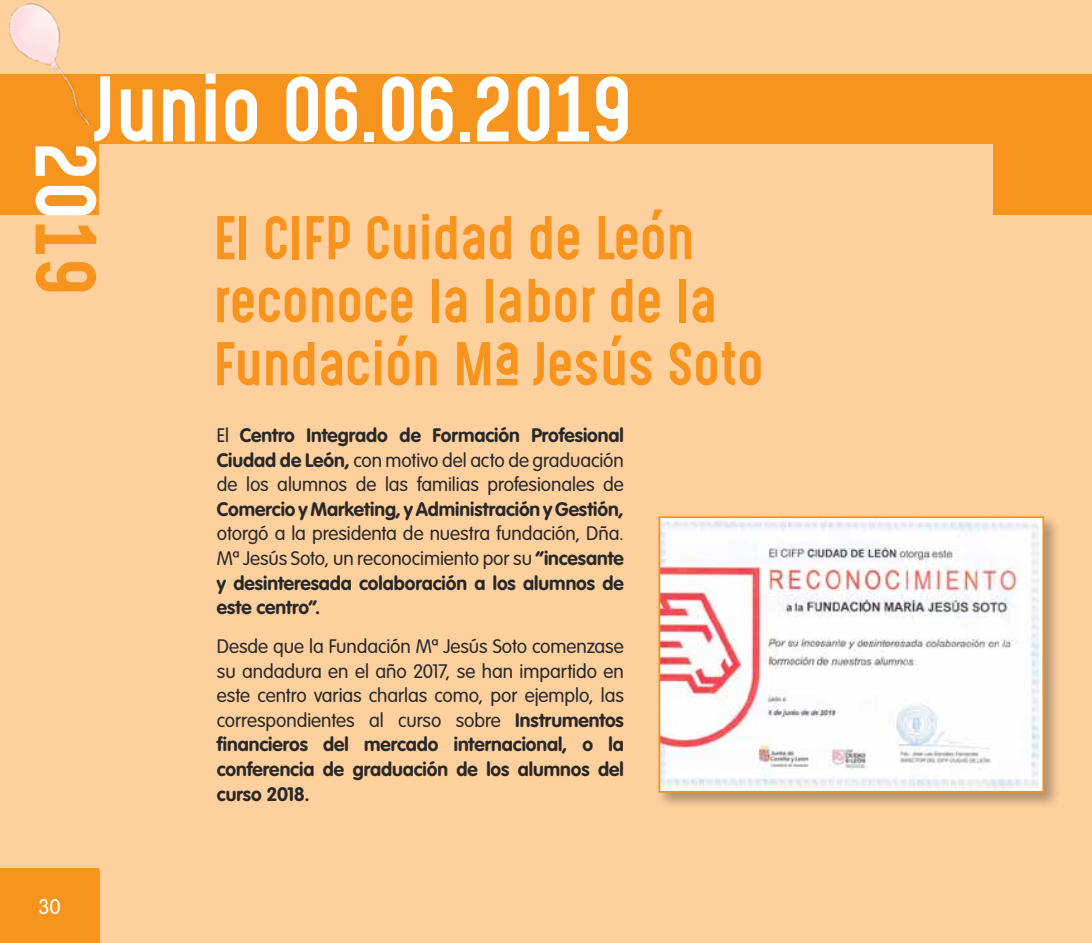
<style>
.page{position:relative;width:1092px;height:943px;background:#fff}
.page>*{position:absolute;margin:0;border:0;box-sizing:border-box;transform-origin:0 0}
.t1{font:78.75px "Gotcha Gothic";letter-spacing:-.02em;color:#fff}
.t2{font:73.5px "Gotcha Gothic";color:#fff}
.t3{font:52.5px/63px "Gotcha Gothic";color:#f7941e}
.t4{font:300 21px "VAG Rounded Std";color:#fff}
.t5{font:300 19.25px/24.5px "VAG Rounded Std";letter-spacing:-.005em;color:#292829;text-align:justify}
.t6{font:700 19.25px "VAG Rounded Std";color:#292829}
.s1{color:#f7941e}
.s2{font-weight:700}
</style>
<div class="page">
<hr style="left:1091px;top:0;width:1px;height:942px;background:#fed09e">
<hr style="left:1091px;top:74px;width:1px;height:141px;background:#f7941e">
<div style="left:0;top:0;width:1091px;height:943px;background:#fed09e"></div>
<div style="left:0;top:74px;width:1091px;height:141px;background:#f7941e"></div>
<div style="left:0;top:868px;width:99px;height:75px;background:#f7941e"></div>
<img style="left:9px;top:3px;width:82px;height:123px">
<div style="left:99px;top:144px;width:893px;height:725px;background:#fed09e"></div>
<div style="left:656px;top:513px;width:404px;height:296px;background:#000;opacity:.3"></div>
<img style="left:661px;top:519px;width:380px;height:270px">
<div style="left:658px;top:516px;width:386px;height:276px;border:2px solid #f7941e"></div>
<h1 class="t1" style="left:94px;top:50px;width:540px">Junio 06.06.2019</h1>
<h2 class="t2" style="left:121px;top:142px;width:156px;rotate:90deg">20<span class="s1">19</span></h2>
<p class="t4" style="left:38px;top:894px;width:24px">30</p>
<h3 class="t3" style="left:213px;top:206px;width:551px">El CIFP Cuidad de León reconoce la labor de la<br>Fundación Mª Jesús Soto</h3>
<p class="t5" style="left:217px;top:424px;width:408px">El <span class="s2">Centro Integrado de Formación Profesional Ciudad de León,</span> con motivo del acto de graduación de los alumnos de las familias profesionales de</p>
<p class="t6" style="left:217px;top:498px;width:408px">Comercio y Marketing, y Administración y Gestión,</p>
<p class="t5" style="left:217px;top:522px;width:408px">otorgó a la presidenta de nuestra fundación, Dña.<br>Mª Jesús Soto, un reconocimiento por su <span class="s2">“incesante y desinteresada colaboración a los alumnos de este centro”.</span></p>
<p class="t5" style="left:217px;top:635px;width:408px">Desde que la Fundación Mª Jesús Soto comenzase su andadura en el año 2017, se han impartido en este centro varias charlas como, por ejemplo, las correspondientes al curso sobre <span class="s2">Instrumentos financieros del mercado internacional, o la conferencia de graduación de los alumnos del curso 2018.</span></p>
</div>
